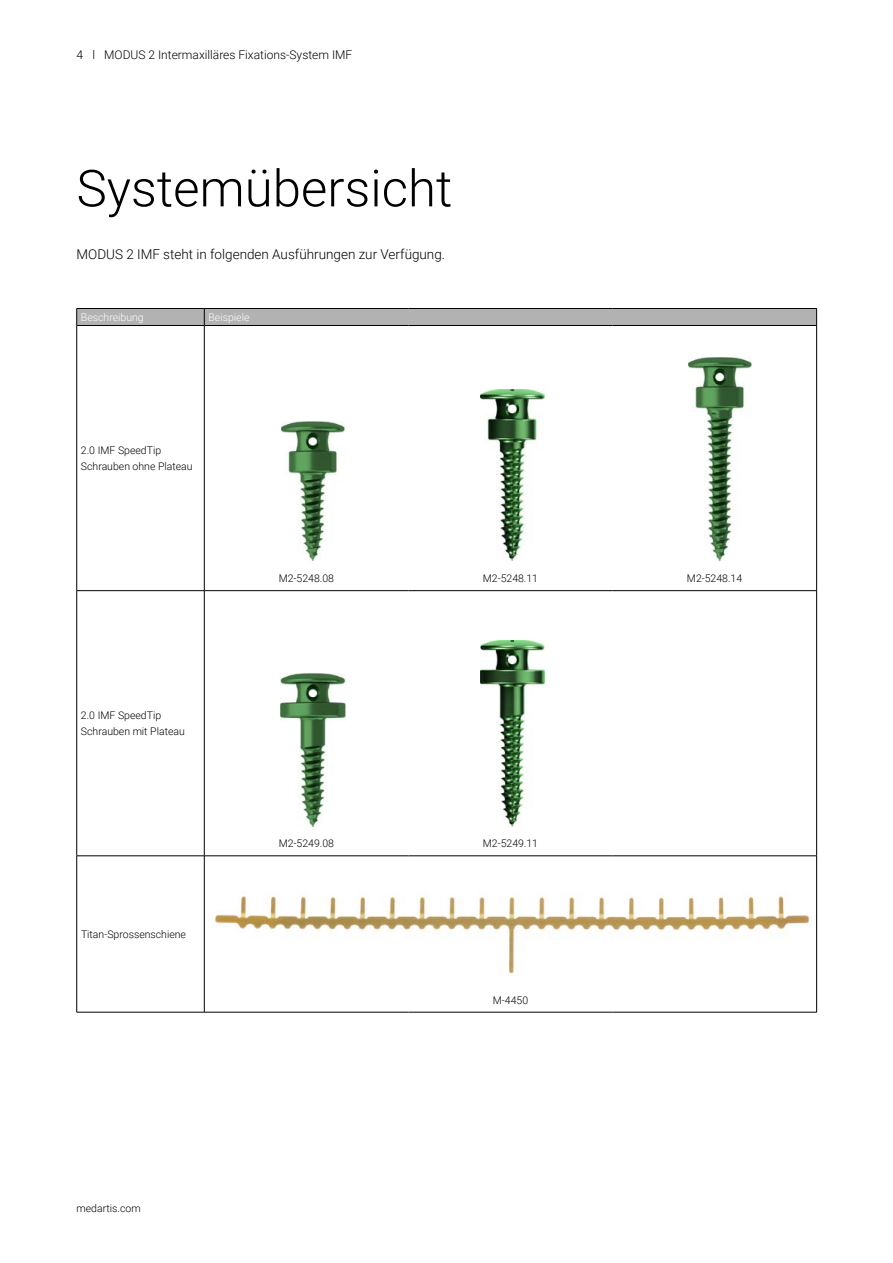
<style>
.page{position:relative;width:893px;height:1263px;background:#fff}
.page>*{position:absolute;margin:0;border:0;box-sizing:border-box;transform-origin:0 0}
.t1{font:300 51px "Roboto";color:#000}
.t2{font:300 13.5px "Roboto";color:#000}
.t3{font:300 12px "Roboto";color:#000}
.t4{font:300 10.5px/16.5px "Roboto";color:#000}
.t5{font:300 10.5px "Roboto";color:#fff}
</style>
<div class="page">
<hr style="left:816px;top:856px;width:1px;height:156px;background:#000">
<div style="left:76px;top:308px;width:741px;height:17px;background:#b3b2b2"></div>
<hr style="left:77px;top:325px;width:127px;height:1px;background:#000">
<hr style="left:76px;top:326px;width:1px;height:264px;background:#000">
<hr style="left:204px;top:325px;width:204px;height:1px;background:#000">
<hr style="left:204px;top:326px;width:1px;height:264px;background:#000">
<hr style="left:408px;top:325px;width:204px;height:1px;background:#000">
<hr style="left:612px;top:325px;width:205px;height:1px;background:#000">
<hr style="left:816px;top:326px;width:1px;height:264px;background:#000">
<hr style="left:77px;top:590px;width:127px;height:1px;background:#000">
<hr style="left:76px;top:591px;width:1px;height:265px;background:#000">
<hr style="left:204px;top:590px;width:204px;height:1px;background:#000">
<hr style="left:204px;top:591px;width:1px;height:265px;background:#000">
<hr style="left:408px;top:590px;width:204px;height:1px;background:#000">
<hr style="left:612px;top:590px;width:205px;height:1px;background:#000">
<hr style="left:816px;top:591px;width:1px;height:265px;background:#000">
<hr style="left:77px;top:855px;width:127px;height:1px;background:#000">
<hr style="left:76px;top:856px;width:1px;height:156px;background:#000">
<hr style="left:204px;top:855px;width:204px;height:1px;background:#000">
<hr style="left:204px;top:856px;width:1px;height:156px;background:#000">
<hr style="left:408px;top:855px;width:204px;height:1px;background:#000">
<hr style="left:612px;top:855px;width:205px;height:1px;background:#000">
<hr style="left:77px;top:1012px;width:127px;height:1px;background:#000">
<hr style="left:204px;top:1012px;width:204px;height:1px;background:#000">
<hr style="left:408px;top:1012px;width:204px;height:1px;background:#000">
<hr style="left:612px;top:1012px;width:205px;height:1px;background:#000">
<img style="left:214px;top:891px;width:596px;height:84px">
<img style="left:282px;top:422px;width:63px;height:138px">
<img style="left:481px;top:389px;width:63px;height:171px">
<img style="left:688px;top:357px;width:64px;height:203px">
<img style="left:281px;top:673px;width:64px;height:153px">
<img style="left:480px;top:641px;width:65px;height:185px">
<p class="t3" style="left:77px;top:47px;width:277px">4 l MODUS 2 Intermaxilläres Fixations-System IMF</p>
<h1 class="t1" style="left:77px;top:152px;width:377px">Systemübersicht</h1>
<p class="t2" style="left:77px;top:245px;width:370px">MODUS 2 IMF steht in folgenden Ausführungen zur Verfügung.</p>
<p class="t5" style="left:81px;top:310px;width:64px">Beschreibung</p>
<p class="t5" style="left:209px;top:310px;width:42px">Beispiele</p>
<p class="t4" style="left:81px;top:441px;width:113px">2.0 IMF SpeedTip<br>Schrauben ohne Plateau</p>
<p class="t4" style="left:81px;top:706px;width:105px">2.0 IMF SpeedTip<br>Schrauben mit Plateau</p>
<p class="t4" style="left:81px;top:925px;width:107px">Titan-Sprossenschiene</p>
<p class="t4" style="left:77px;top:1199px;width:66px">medartis.com</p>
<p class="t4" style="left:279px;top:570px;width:57px">M2-5248.08</p>
<p class="t4" style="left:483px;top:570px;width:57px">M2-5248.11</p>
<p class="t4" style="left:687px;top:570px;width:57px">M2-5248.14</p>
<p class="t4" style="left:279px;top:835px;width:57px">M2-5249.08</p>
<p class="t4" style="left:483px;top:835px;width:57px">M2-5249.11</p>
<p class="t4" style="left:493px;top:991px;width:37px">M-4450</p>
</div>
